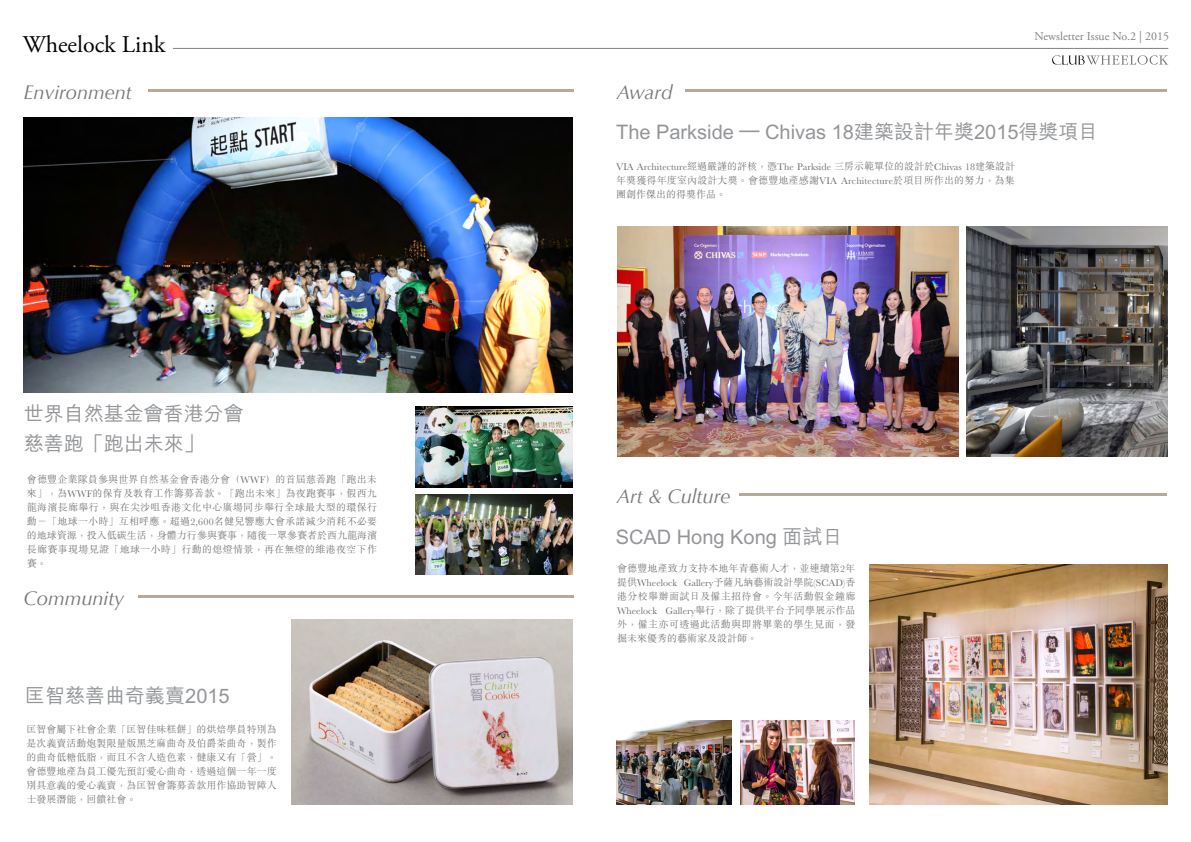
<style>
.page{position:relative;width:1191px;height:842px;background:#fff}
.page>*{position:absolute;margin:0;border:0;box-sizing:border-box;transform-origin:0 0}
.t1{font:24px "Adobe Garamond Pro";color:#000}
.t2{font:500 20px/30px "M Hei HK";color:#939598}
.t3{font:italic 20px "Optima";color:#77787b}
.t4{font:12px "Adobe Garamond Pro";color:#808284}
.t5{font:300 10px/14px "M Sung HK";color:#6d6e71;text-align:justify}
</style>
<div class="page">
<img style="left:869px;top:564px;width:298px;height:241px">
<img style="left:617px;top:720px;width:114px;height:85px">
<img style="left:740px;top:720px;width:114px;height:85px">
<img style="left:617px;top:227px;width:341px;height:229px">
<hr style="left:685px;top:89px;width:482px;height:3px;background:#b6a999">
<hr style="left:739px;top:493px;width:428px;height:3px;background:#b6a999">
<svg style="left:1052px;top:55px;width:116px;height:10px"></svg>
<hr style="left:173px;top:48px;width:995px;height:1px;background:#808284">
<img style="left:416px;top:494px;width:156px;height:80px">
<img style="left:416px;top:407px;width:156px;height:81px">
<img style="left:24px;top:117px;width:549px;height:276px">
<img style="left:292px;top:619px;width:281px;height:186px">
<hr style="left:148px;top:89px;width:426px;height:3px;background:#b6a999">
<hr style="left:139px;top:595px;width:435px;height:3px;background:#b6a999">
<img style="left:967px;top:227px;width:200px;height:229px">
<h1 class="t1" style="left:23px;top:30px;width:144px">Wheelock Link</h1>
<p class="t4" style="left:1034px;top:29px;width:136px">Newsletter Issue No.2 | 2015</p>
<h2 class="t3" style="left:24px;top:81px;width:110px">Environment</h2>
<h2 class="t2" style="left:24px;top:397px;width:222px">世界自然基金會香港分會慈善跑「跑出未來」</h2>
<p class="t5" style="left:27px;top:472px;width:352px">會德豐企業隊員參與世界自然基金會香港分會（WWF）的首屆慈善跑「跑出未來」，為WWF的保育及教育工作籌募善款。「跑出未來」為夜跑賽事，假西九龍海濱長廊舉行，與在尖沙咀香港文化中心廣場同步舉行全球最大型的環保行動－「地球一小時」互相呼應。超過2,600名健兒響應大會承諾減少消耗不必要的地球資源，投入低碳生活，身體力行參與賽事，隨後一眾參賽者於西九龍海濱長廊賽事現場見證「地球一小時」行動的熄燈情景，再在無燈的維港夜空下作賽。</p>
<h2 class="t3" style="left:24px;top:587px;width:102px">Community</h2>
<h2 class="t2" style="left:25px;top:679px;width:206px">匡智慈善曲奇義賣2015</h2>
<p class="t5" style="left:27px;top:722px;width:252px">匡智會屬下社會企業「匡智佳味糕餅」的烘焙學員特別為是次義賣活動炮製限量版黑芝麻曲奇及伯爵茶曲奇，製作的曲奇低糖低脂，而且不含人造色素，健康又有「營」。會德豐地產為員工優先預訂愛心曲奇，透過這個一年一度別具意義的愛心義賣，為匡智會籌募善款用作協助智障人士發展潛能，回饋社會。</p>
<h2 class="t3" style="left:617px;top:81px;width:57px">Award</h2>
<h2 class="t2" style="left:616px;top:115px;width:484px">The Parkside – Chivas 18建築設計年獎2015得獎項目</h2>
<p class="t5" style="left:616px;top:159px;width:400px">VIA Architecture經過嚴謹的評核，憑The Parkside 三房示範單位的設計於Chivas 18建築設計年獎獲得年度室內設計大獎。會德豐地產感謝VIA Architecture於項目所作出的努力，為集團創作傑出的得獎作品。</p>
<h2 class="t3" style="left:617px;top:485px;width:115px">Art &amp; Culture</h2>
<h2 class="t2" style="left:616px;top:521px;width:228px">SCAD Hong Kong 面試日</h2>
<p class="t5" style="left:617px;top:561px;width:240px">會德豐地產致力支持本地年青藝術人才，並連續第2年提供Wheelock Gallery予薩凡納藝術設計學院(SCAD)香港分校舉辦面試日及僱主招待會。今年活動假金鐘廊Wheelock Gallery舉行，除了提供平台予同學展示作品外，僱主亦可透過此活動與即將畢業的學生見面，發掘未來優秀的藝術家及設計師。</p>
</div>
